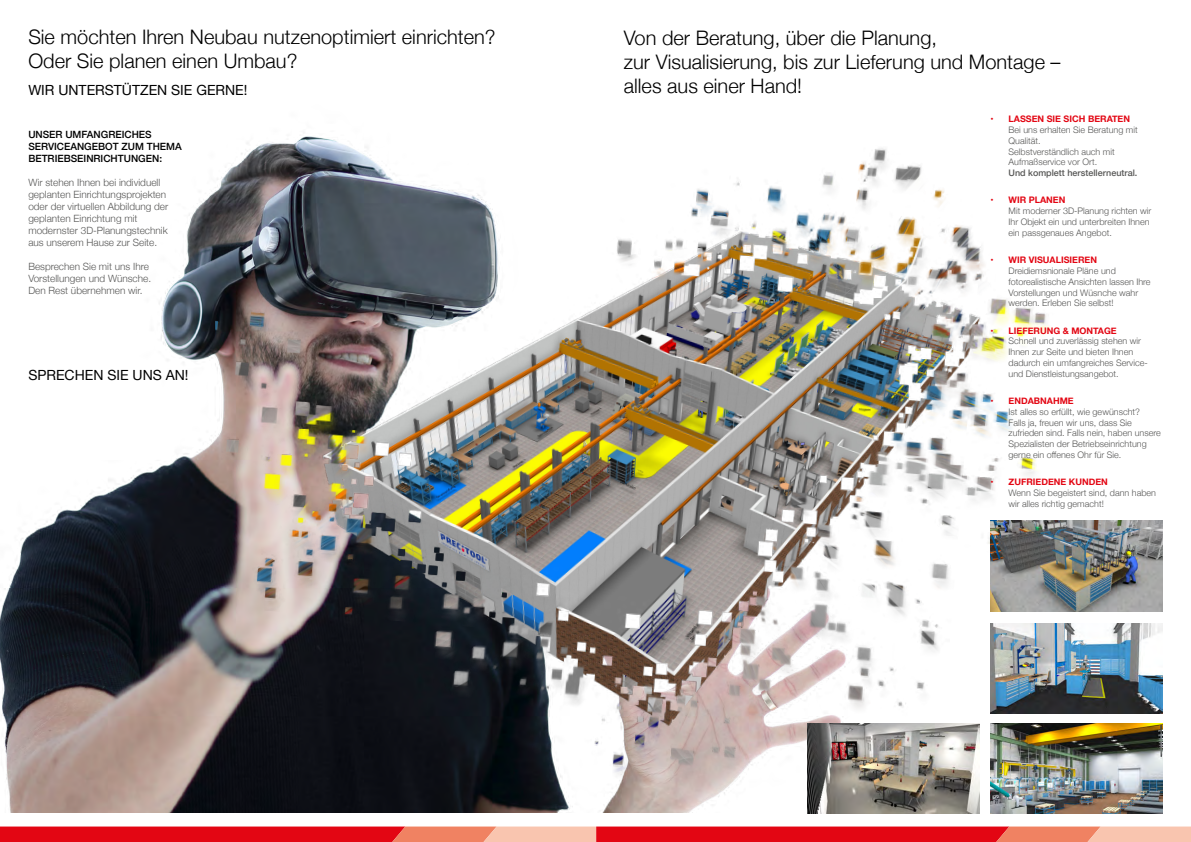
<style>
.page{position:relative;width:1191px;height:842px;background:#fff}
.page>*{position:absolute;margin:0;border:0;box-sizing:border-box;transform-origin:0 0}
.t1{font:300 20px/24px "Helvetica Neue";color:#000}
.t2{font:14px "Helvetica Neue";color:#000}
.t3{font:300 10px/12px "Helvetica Neue";color:#575756}
.t4{font:500 10px/12px "Helvetica Neue";color:#000}
.t5{font:300 9px/10.8px "Helvetica Neue";color:#575756}
.t6{font:700 9px "Helvetica Neue";color:#e30613}
.t7{font:500 9px "Helvetica Neue";color:#575756}
</style>
<div class="page">
<img style="left:0;top:192px;width:701px;height:621px">
<img style="left:215px;top:136px;width:933px;height:668px">
<img style="left:990px;top:723px;width:172px;height:91px">
<img style="left:807px;top:724px;width:172px;height:90px">
<img style="left:990px;top:623px;width:172px;height:90px">
<img style="left:990px;top:521px;width:172px;height:90px">
<svg style="left:0;top:826px;width:1191px;height:16px"></svg>
<h1 class="t1" style="left:28px;top:23px;width:469px">Sie möchten Ihren Neubau nutzenoptimiert einrichten?<br>Oder Sie planen einen Umbau?</h1>
<h2 class="t2" style="left:28px;top:80px;width:221px">WIR UNTERSTÜTZEN SIE GERNE!</h2>
<p class="t4" style="left:28px;top:128px;width:155px">UNSER UMFANGREICHES<br>SERVICEANGEBOT ZUM THEMA<br>BETRIEBSEINRICHTUNGEN:</p>
<p class="t3" style="left:28px;top:176px;width:141px">Wir stehen Ihnen bei individuell geplanten Einrichtungsprojekten oder der virtuellen Abbildung der geplanten Einrichtung mit modernster 3D-Planungstechnik aus unserem Hause zur Seite.</p>
<p class="t3" style="left:28px;top:260px;width:124px">Besprechen Sie mit uns Ihre<br>Vorstellungen und Wünsche.<br>Den Rest übernehmen wir.</p>
<h2 class="t2" style="left:28px;top:365px;width:162px">SPRECHEN SIE UNS AN!</h2>
<h1 class="t1" style="left:624px;top:24px;width:438px">Von der Beratung, über die Planung,<br>zur Visualisierung, bis zur Lieferung und Montage – alles aus einer Hand!</h1>
<p class="t6" style="left:990px;top:112px;width:141px">• LASSEN SIE SICH BERATEN</p>
<p class="t5" style="left:1008px;top:124px;width:131px">Bei uns erhalten Sie Beratung mit<br>Qualität.<br>Selbstverständlich auch mit<br>Aufmaßservice vor Ort.</p>
<p class="t7" style="left:1008px;top:166px;width:130px">Und komplett herstellerneutral.</p>
<p class="t6" style="left:990px;top:193px;width:76px">• WIR PLANEN</p>
<p class="t5" style="left:1008px;top:205px;width:144px">Mit moderner 3D-Planung richten wir<br>Ihr Objekt ein und unterbreiten Ihnen ein passgenaues Angebot.</p>
<p class="t6" style="left:990px;top:253px;width:108px">• WIR VISUALISIEREN</p>
<p class="t5" style="left:1008px;top:265px;width:143px">Dreidiemsnionale Pläne und fotorealistische Ansichten lassen Ihre<br>Vorstellungen und Wüsnche wahr werden. Erleben Sie selbst!</p>
<p class="t6" style="left:990px;top:323px;width:128px">• LIEFERUNG &amp; MONTAGE</p>
<p class="t5" style="left:1008px;top:335px;width:141px">Schnell und zuverlässig stehen wir Ihnen zur Seite und bieten Ihnen dadurch ein umfangreiches Service&shy;und Dienstleistungsangebot.</p>
<p class="t6" style="left:990px;top:394px;width:85px">• ENDABNAHME</p>
<p class="t5" style="left:1008px;top:406px;width:154px">Ist alles so erfüllt, wie gewünscht?<br>Falls ja, freuen wir uns, dass Sie zufrieden sind. Falls nein, haben unsere Spezialisten der Betriebseinrichtung gerne ein offenes Ohr für Sie.</p>
<p class="t6" style="left:990px;top:475px;width:119px">• ZUFRIEDENE KUNDEN</p>
<p class="t5" style="left:1008px;top:487px;width:149px">Wenn Sie begeistert sind, dann haben wir alles richtig gemacht!</p>
</div>
